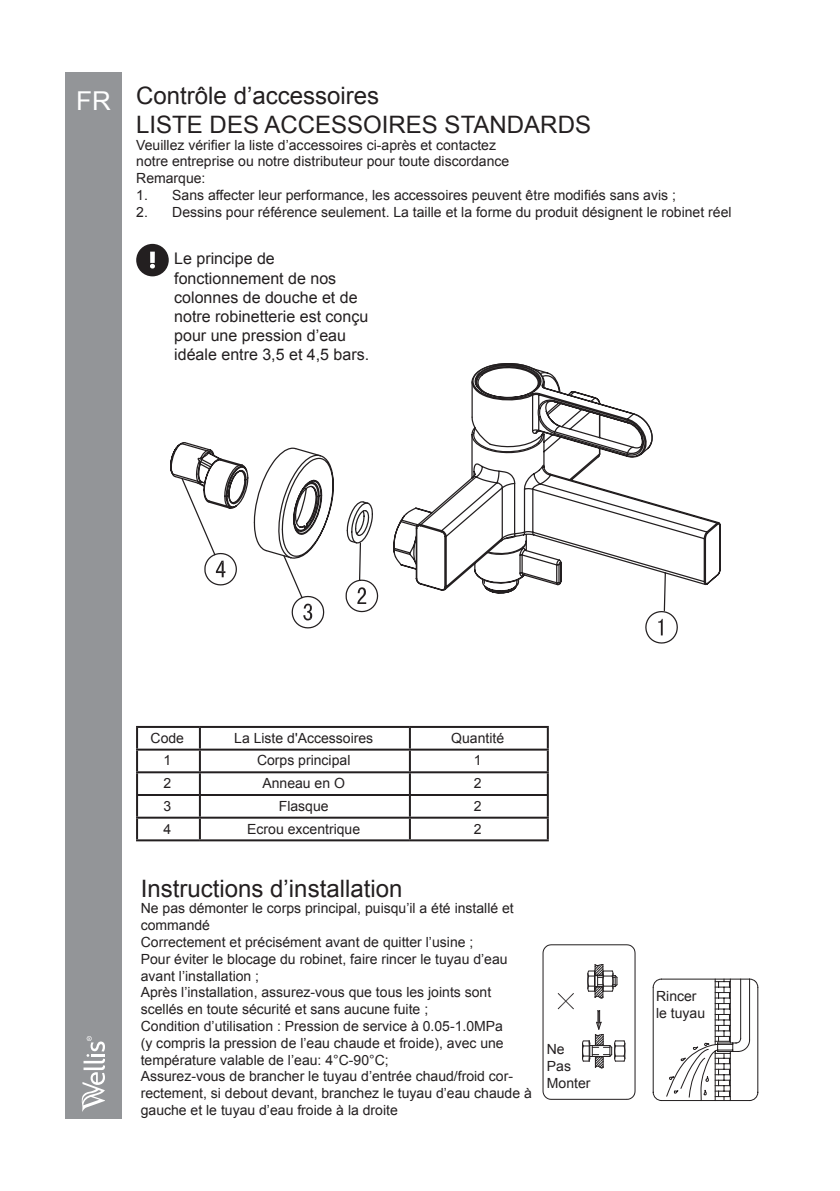
<style>
.page{position:relative;width:840px;height:1191px;background:#fff}
.page>*{position:absolute;margin:0;border:0;box-sizing:border-box;transform-origin:0 0}
.t1{font:24px/28.8px "Arial";color:#231f20}
.t2{font:16px/19.2px "Arial";color:#231f20}
.t3{font:14px/16.8px "Arial";color:#231f20}
.s1{font-size:26px;color:#fff}
</style>
<div class="page">
<div style="left:65px;top:72px;width:57px;height:1047px;background:#939598"></div>
<svg style="left:81px;top:1036px;width:24px;height:76px"></svg>
<svg style="left:542px;top:944px;width:93px;height:155px"></svg>
<svg style="left:652px;top:978px;width:105px;height:123px"></svg>
<hr style="left:136px;top:726px;width:64px;height:2px;background:#231f20">
<hr style="left:136px;top:728px;width:2px;height:20px;background:#231f20">
<hr style="left:200px;top:726px;width:209px;height:2px;background:#231f20">
<hr style="left:199px;top:728px;width:2px;height:20px;background:#231f20">
<hr style="left:409px;top:726px;width:139px;height:2px;background:#231f20">
<hr style="left:408px;top:728px;width:2px;height:20px;background:#231f20">
<hr style="left:546px;top:728px;width:2px;height:20px;background:#231f20">
<hr style="left:136px;top:748px;width:64px;height:2px;background:#231f20">
<hr style="left:136px;top:750px;width:2px;height:21px;background:#231f20">
<hr style="left:200px;top:748px;width:209px;height:2px;background:#231f20">
<hr style="left:199px;top:750px;width:2px;height:21px;background:#231f20">
<hr style="left:409px;top:748px;width:139px;height:2px;background:#231f20">
<hr style="left:408px;top:750px;width:2px;height:21px;background:#231f20">
<hr style="left:546px;top:750px;width:2px;height:21px;background:#231f20">
<hr style="left:136px;top:771px;width:64px;height:2px;background:#231f20">
<hr style="left:136px;top:773px;width:2px;height:21px;background:#231f20">
<hr style="left:200px;top:771px;width:209px;height:2px;background:#231f20">
<hr style="left:199px;top:773px;width:2px;height:21px;background:#231f20">
<hr style="left:409px;top:771px;width:139px;height:2px;background:#231f20">
<hr style="left:408px;top:773px;width:2px;height:21px;background:#231f20">
<hr style="left:546px;top:773px;width:2px;height:21px;background:#231f20">
<hr style="left:136px;top:794px;width:64px;height:2px;background:#231f20">
<hr style="left:136px;top:796px;width:2px;height:20px;background:#231f20">
<hr style="left:200px;top:794px;width:209px;height:2px;background:#231f20">
<hr style="left:199px;top:796px;width:2px;height:20px;background:#231f20">
<hr style="left:409px;top:794px;width:139px;height:2px;background:#231f20">
<hr style="left:408px;top:796px;width:2px;height:20px;background:#231f20">
<hr style="left:546px;top:796px;width:2px;height:20px;background:#231f20">
<hr style="left:136px;top:816px;width:64px;height:2px;background:#231f20">
<hr style="left:136px;top:818px;width:2px;height:21px;background:#231f20">
<hr style="left:200px;top:816px;width:209px;height:2px;background:#231f20">
<hr style="left:199px;top:818px;width:2px;height:21px;background:#231f20">
<hr style="left:409px;top:816px;width:139px;height:2px;background:#231f20">
<hr style="left:408px;top:818px;width:2px;height:21px;background:#231f20">
<hr style="left:546px;top:818px;width:2px;height:21px;background:#231f20">
<hr style="left:136px;top:839px;width:64px;height:2px;background:#231f20">
<hr style="left:200px;top:839px;width:209px;height:2px;background:#231f20">
<hr style="left:409px;top:839px;width:139px;height:2px;background:#231f20">
<svg style="left:645px;top:612px;width:33px;height:32px"></svg>
<svg style="left:291px;top:612px;width:34px;height:17px"></svg>
<svg style="left:170px;top:442px;width:340px;height:152px"></svg>
<svg style="left:414px;top:363px;width:307px;height:229px"></svg>
<div style="left:136px;top:244px;width:33px;height:32px;background:#231f20;border-radius:50%"></div>
<svg style="left:150px;top:252px;width:5px;height:16px"></svg>
<h1 class="t1" style="left:136px;top:81px;width:456px;text-indent:-60px"><span class="s1">FR</span> Contrôle d’accessoires<br>LISTE DES ACCESSOIRES STANDARDS</h1>
<p class="t3" style="left:136px;top:136px;width:374px">Veuillez vérifier la liste d’accessoires ci-après et contactez notre entreprise ou notre distributeur pour toute discordance<br>Remarque:</p>
<p class="t3" style="left:136px;top:187px;width:541px">1. Sans affecter leur performance, les accessoires peuvent être modifiés sans avis ;</p>
<p class="t3" style="left:136px;top:204px;width:596px">2. Dessins pour référence seulement. La taille et la forme du produit désignent le robinet réel</p>
<p class="t2" style="left:174px;top:249px;width:196px">Le principe de fonctionnement de nos colonnes de douche et de notre robinetterie est conçu pour une pression d’eau idéale entre 3,5 et 4,5 bars.</p>
<p class="t3" style="left:150px;top:729px;width:35px">Code</p>
<p class="t3" style="left:234px;top:729px;width:140px">La Liste d'Accessoires</p>
<p class="t3" style="left:451px;top:729px;width:54px">Quantité</p>
<p class="t3" style="left:163px;top:752px;width:9px">1</p>
<p class="t3" style="left:257px;top:752px;width:95px">Corps principal</p>
<p class="t3" style="left:473px;top:752px;width:9px">1</p>
<p class="t3" style="left:163px;top:775px;width:9px">2</p>
<p class="t3" style="left:262px;top:775px;width:84px">Anneau en O</p>
<p class="t3" style="left:473px;top:775px;width:9px">2</p>
<p class="t3" style="left:163px;top:797px;width:9px">3</p>
<p class="t3" style="left:279px;top:797px;width:51px">Flasque</p>
<p class="t3" style="left:473px;top:797px;width:9px">2</p>
<p class="t3" style="left:163px;top:820px;width:9px">4</p>
<p class="t3" style="left:247px;top:820px;width:114px">Ecrou excentrique</p>
<p class="t3" style="left:473px;top:820px;width:9px">2</p>
<h1 class="t1" style="left:141px;top:874px;width:263px">Instructions d’installation</h1>
<p class="t3" style="left:141px;top:900px;width:392px">Ne pas démonter le corps principal, puisqu’il a été installé et commandé<br>Correctement et précisément avant de quitter l’usine ;<br>Pour éviter le blocage du robinet, faire rincer le tuyau d’eau avant l’installation ;<br>Après l’installation, assurez-vous que tous les joints sont scellés en toute sécurité et sans aucune fuite ;<br>Condition d’utilisation : Pression de service à 0.05-1.0MPa<br>(y compris la pression de l’eau chaude et froide), avec une température valable de l’eau: 4°C-90°C;<br>Assurez-vous de brancher le tuyau d’entrée chaud/froid cor&shy;rectement, si debout devant, branchez le tuyau d’eau chaude à gauche et le tuyau d’eau froide à la droite</p>
<p class="t3" style="left:546px;top:1041px;width:45px">Ne<br>Pas<br>Monter</p>
<p class="t3" style="left:655px;top:987px;width:51px">Rincer le tuyau</p>
</div>
